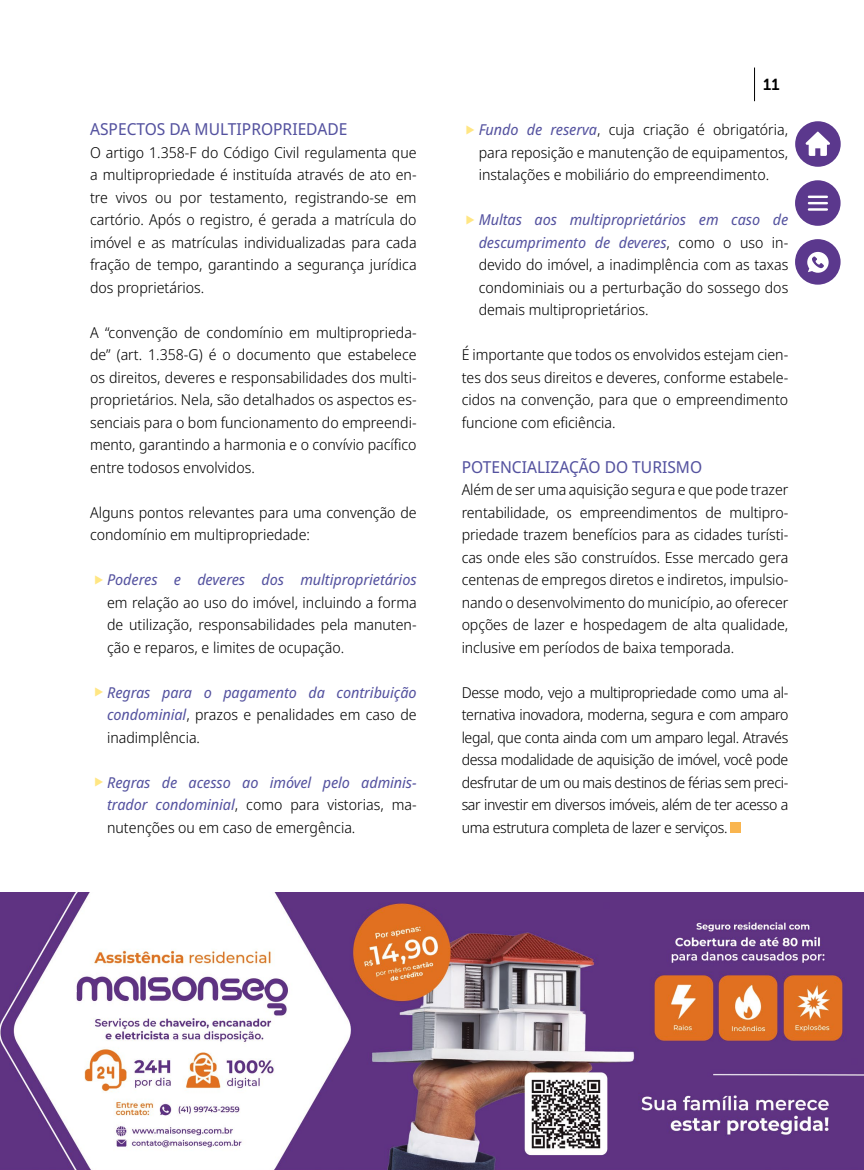
<style>
.page{position:relative;width:864px;height:1170px;background:#fff}
.page>*{position:absolute;margin:0;border:0;box-sizing:border-box;transform-origin:0 0}
.t1{font:16.5px "Noto Sans Display";color:#54529f}
.t2{font:15.9px "Museo Sans 700";color:#000}
.t3{font:300 15px/22.5px "Noto Sans Display";color:#000;text-align:justify}
.t4{font:italic 15px/22.5px "Noto Sans Display";color:#54529f;text-align:justify}
.s1{font-weight:300;font-style:normal;color:#000}
.s2{font-weight:400;font-style:italic;color:#54529f}
</style>
<div class="page">
<hr style="left:753px;top:68px;width:1px;height:33px;background:#000">
<div style="left:730px;top:822px;width:10px;height:11px;background:#f9b54f"></div>
<div style="left:794px;top:180px;width:46px;height:46px;background:#5b388d;border-radius:50%"></div>
<div style="left:794px;top:121px;width:46px;height:46px;background:#5b388d;border-radius:50%"></div>
<hr style="left:807px;top:195px;width:20px;height:3px;background:#fff">
<hr style="left:807px;top:202px;width:20px;height:2px;background:#fff">
<hr style="left:807px;top:208px;width:20px;height:3px;background:#fff">
<div style="left:794px;top:239px;width:46px;height:45px;background:#5b388d;border-radius:50%"></div>
<svg style="left:807px;top:252px;width:21px;height:21px"></svg>
<svg style="left:805px;top:131px;width:24px;height:25px"></svg>
<img style="left:0;top:892px;width:863px;height:277px">
<p class="t1" style="left:90px;top:117px;width:258px">ASPECTOS DA MULTIPROPRIEDADE</p>
<p class="t3" style="left:90px;top:141px;width:328px">O artigo 1.358-F do Código Civil regulamenta que a multipropriedade é instituída através de ato en&shy;tre vivos ou por testamento, registrando-se em cartório. Após o registro, é gerada a matrícula do imóvel e as matrículas individualizadas para cada fração de tempo, garantindo a segurança jurídica dos proprietários.</p>
<p class="t3" style="left:90px;top:321px;width:328px">A “convenção de condomínio em multiproprieda&shy;de” (art. 1.358-G) é o documento que estabelece os direitos, deveres e responsabilidades dos multi&shy;proprietários. Nela, são detalhados os aspectos es&shy;senciais para o bom funcionamento do empreendi&shy;mento, garantindo a harmonia e o convívio pacífico entre todosos envolvidos.</p>
<p class="t3" style="left:90px;top:501px;width:328px">Alguns pontos relevantes para uma convenção de condomínio em multipropriedade:</p>
<p class="t4" style="left:107px;top:569px;width:311px">Poderes e deveres dos multiproprietários</p>
<p class="t3" style="left:107px;top:591px;width:311px">em relação ao uso do imóvel, incluindo a forma de utilização, responsabilidades pela manuten&shy;ção e reparos, e limites de ocupação.</p>
<p class="t4" style="left:107px;top:681px;width:311px">Regras para o pagamento da contribuição condominial<span class="s1">, prazos e penalidades em caso de inadimplência.</span></p>
<p class="t3" style="left:107px;top:771px;width:311px"><span class="s2">Regras de acesso ao imóvel pelo adminis&shy;trador condominial</span>, como para vistorias, ma&shy;nutenções ou em caso de emergência.</p>
<p class="t2" style="left:763px;top:76px;width:18px">11</p>
<p class="t3" style="left:478px;top:119px;width:311px"><span class="s2">Fundo de reserva</span>, cuja criação é obrigatória, para reposição e manutenção de equipamentos, instalações e mobiliário do empreendimento.</p>
<p class="t3" style="left:478px;top:209px;width:311px"><span class="s2">Multas aos multiproprietários em caso de descumprimento de deveres</span>, como o uso in&shy;devido do imóvel, a inadimplência com as taxas condominiais ou a perturbação do sossego dos demais multiproprietários.</p>
<p class="t3" style="left:461px;top:344px;width:328px">É importante que todos os envolvidos estejam cien&shy;tes dos seus direitos e deveres, conforme estabele&shy;cidos na convenção, para que o empreendimento funcione com eficiência.</p>
<p class="t1" style="left:461px;top:455px;width:242px">POTENCIALIZAÇÃO DO TURISMO</p>
<p class="t3" style="left:461px;top:479px;width:328px">Além de ser uma aquisição segura e que pode trazer rentabilidade, os empreendimentos de multipro&shy;priedade trazem benefícios para as cidades turísti&shy;cas onde eles são construídos. Esse mercado gera centenas de empregos diretos e indiretos, impulsio&shy;nando o desenvolvimento do município, ao oferecer opções de lazer e hospedagem de alta qualidade, inclusive em períodos de baixa temporada.</p>
<p class="t3" style="left:461px;top:681px;width:328px">Desse modo, vejo a multipropriedade como uma al&shy;ternativa inovadora, moderna, segura e com amparo legal, que conta ainda com um amparo legal. Através dessa modalidade de aquisição de imóvel, você pode desfrutar de um ou mais destinos de férias sem preci&shy;sar investir em diversos imóveis, além de ter acesso a uma estrutura completa de lazer e serviços.</p>
</div>
